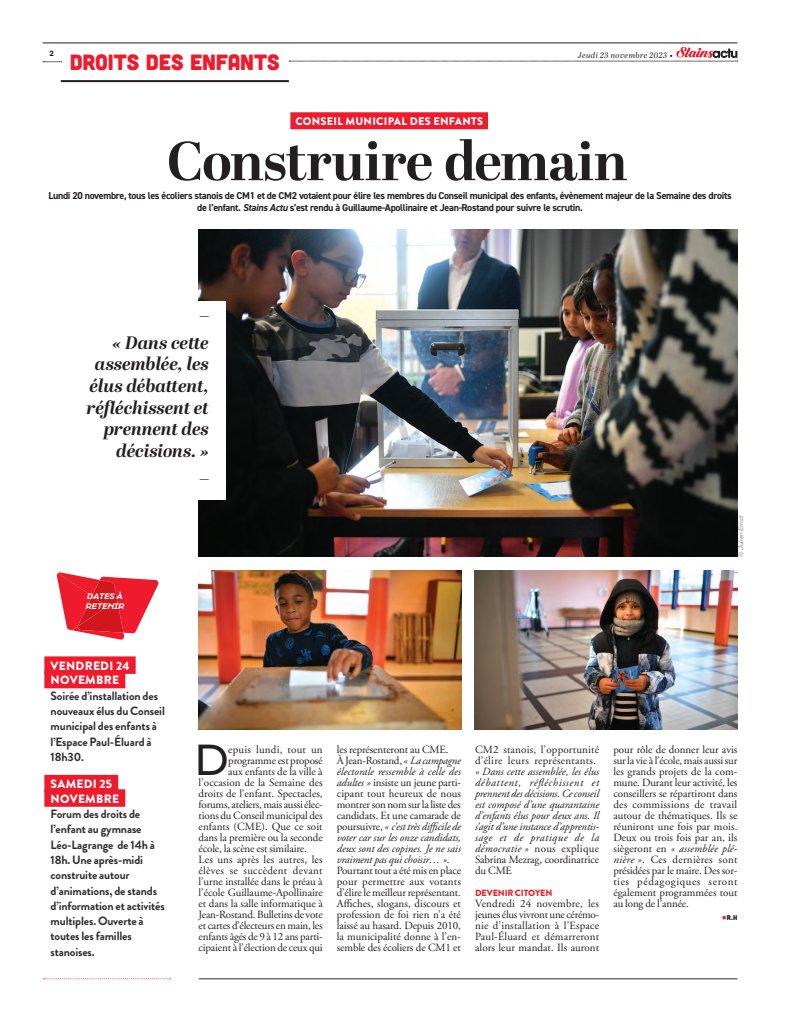
<style>
.page{position:relative;width:794px;height:1021px;background:#fff}
.page>*{position:absolute;margin:0;border:0;box-sizing:border-box;transform-origin:0 0}
.t1{font:700 54.7px "Abril Display";letter-spacing:-.01em;color:#231f20}
.texte{font:500 39.9px "Galano Classic Alt";color:#231f20}
.titre_article_OK{font:22px "Cubano";letter-spacing:-.01em;color:#ee1b2d}
.t2{font:italic 700 18px/21.6px "Abril Display";letter-spacing:-.005em;color:#231f20;text-align:right}
.t3{font:700 18px "Abril Display";color:#231f20}
.t4{font:700 12px/15.3px "Brandon Grotesque";letter-spacing:-.01em;color:#312d2e}
.Surtitre_rouge{font:900 12px "Brandon Grotesque";letter-spacing:.02em;color:#fff}
.texte-2{font:11px/11px "Adobe Garamond Pro";letter-spacing:-.01em;color:#231f20;text-align:justify}
.texte-3{font:italic 11px/11px "Adobe Garamond Pro";letter-spacing:-.005em;color:#231f20;text-align:justify}
.Style_de_paragraphe_1{font:900 11px "Brandon Grotesque";letter-spacing:.02em;color:#fff}
.texte-4{font:11px "Adobe Garamond Pro";letter-spacing:.01em;color:#231f20}
.texte-5{font:11px "Adobe Garamond Pro";letter-spacing:.02em;color:#231f20}
.t5{font:700 10px/12px "DIN2014";letter-spacing:-.03em;color:#231f20;text-align:center}
.texte-6{font:900 9px "Brandon Grotesque";letter-spacing:-.01em;color:#ee1d23}
.texte-7{font:italic 8px "Abril Display";letter-spacing:.05em;color:#231f20}
.texte_FORME_LOGO_ROUGE_OK{font:italic 700 7.4px/9.5px "Galano Classic Alt";letter-spacing:.025em;color:#fff}
.texte-8{font:7px "Cubano";color:#231f20}
.texte-9{font:700 7px "Galano Classic Alt";color:#231f20}
.copyright_photos_OK{font:italic 6px "Galano Classic Alt";letter-spacing:-.015em;color:#76787b}
.s1{font-weight:900;font-style:normal}
.s2{font-style:italic}
.s3{font-style:normal}
.s4{font-family:"Adobe Garamond Pro";font-size:13px;color:#ee1b2d}
</style>
<div class="page">
<div style="left:44px;top:656px;width:92px;height:18px;background:#ee1b2d"></div>
<div style="left:44px;top:671px;width:81px;height:17px;background:#ee1b2d"></div>
<div style="left:44px;top:774px;width:74px;height:18px;background:#ee1b2d"></div>
<div style="left:44px;top:789px;width:81px;height:17px;background:#ee1b2d"></div>
<svg style="left:44px;top:978px;width:126px;height:1px"></svg>
<svg style="left:43px;top:62px;width:19px;height:1px"></svg>
<hr style="left:43px;top:43px;width:694px;height:1px;background:#231f20">
<div style="left:290px;top:112px;width:198px;height:17px;background:#ee1b2d"></div>
<hr style="left:199px;top:978px;width:538px;height:1px;background:#312d2e">
<img style="left:199px;top:229px;width:538px;height:327px">
<div style="left:48px;top:302px;width:178px;height:198px;background:#fff"></div>
<svg style="left:57px;top:572px;width:102px;height:68px"></svg>
<img style="left:199px;top:570px;width:262px;height:159px">
<img style="left:474px;top:570px;width:263px;height:159px">
<hr style="left:61px;top:80px;width:228px;height:2px;background:#231f20">
<svg style="left:289px;top:47px;width:449px;height:15px"></svg>
<p class="texte-9" style="left:50px;top:49px;width:6px">2</p>
<p class="titre_article_OK" style="left:70px;top:48px;width:211px">DROITS DES ENFANTS</p>
<p class="texte-7" style="left:577px;top:49px;width:97px">Jeudi 23 novembre 2023 <span class="s1">•</span></p>
<p class="Style_de_paragraphe_1" style="left:295px;top:113px;width:189px">CONSEIL MUNICIPAL DES ENFANTS</p>
<p class="t1" style="left:167px;top:123px;width:462px">Construire demain</p>
<p class="t5" style="left:48px;top:190px;width:685px">Lundi 20 novembre, tous les écoliers stanois de CM1 et de CM2 votaient pour élire les membres du Conseil municipal des enfants, évènement majeur de la Semaine des droits de l’enfant. <span class="s2">Stains Actu</span> s’est rendu à Guillaume-Apollinaire et Jean-Rostand pour suivre le scrutin.</p>
<p class="t3" style="left:200px;top:296px;width:10px">_</p>
<p class="t2" style="left:87px;top:332px;width:124px">« Dans cette assemblée, les élus débattent, réfléchissent et prennent des décisions. »</p>
<p class="t3" style="left:200px;top:459px;width:10px">_</p>
<p class="texte_FORME_LOGO_ROUGE_OK" style="left:86px;top:591px;width:40px">DATES À<br>RETENIR</p>
<p class="copyright_photos_OK" style="left:737px;top:556px;width:43px;rotate:-90deg">© Julien Ernst</p>
<p class="Surtitre_rouge" style="left:51px;top:657px;width:80px">VENDREDI 24</p>
<p class="Surtitre_rouge" style="left:51px;top:671px;width:70px">NOVEMBRE</p>
<p class="t4" style="left:51px;top:688px;width:116px">Soirée d’installation des nouveaux élus du Conseil municipal des enfants à l’Espace Paul-Éluard à<br>18h30.</p>
<p class="Surtitre_rouge" style="left:51px;top:775px;width:63px">SAMEDI 25</p>
<p class="Surtitre_rouge" style="left:51px;top:790px;width:70px">NOVEMBRE</p>
<p class="t4" style="left:51px;top:806px;width:116px">Forum des droits de l’enfant au gymnase<br>Léo-Lagrange de 14h à<br>18h. Une après-midi construite autour d’animations, de stands d’information et activités multiples. Ouverte à toutes les familles stanoises.</p>
<p class="texte" style="left:195px;top:734px;width:35px">D</p>
<p class="texte-5" style="left:228px;top:743px;width:96px">epuis lundi, tout un</p>
<p class="texte-2" style="left:228px;top:755px;width:96px">programme est proposé</p>
<p class="texte-2" style="left:228px;top:766px;width:96px">aux enfants de la ville à</p>
<p class="texte-2" style="left:199px;top:777px;width:126px">l’occasion de la Semaine des</p>
<p class="texte-2" style="left:199px;top:788px;width:126px">droits de l’enfant. Spectacles,</p>
<p class="texte-2" style="left:199px;top:799px;width:126px">forums, ateliers, mais aussi élec-</p>
<p class="texte-2" style="left:199px;top:810px;width:125px">tions du Conseil municipal des</p>
<p class="texte-4" style="left:199px;top:820px;width:125px">enfants (CME). Que ce soit</p>
<p class="texte-2" style="left:199px;top:832px;width:126px">dans la première ou la seconde</p>
<p class="texte-2" style="left:199px;top:843px;width:110px">école, la scène est similaire.</p>
<p class="texte-2" style="left:199px;top:854px;width:126px">Les uns après les autres, les élèves se succèdent devant l’urne installée dans le préau à l’école Guillaume-Apollinaire et dans la salle informatique à Jean-Rostand. Bulletins de vote et cartes d’électeurs en main, les enfants âgés de 9 à 12 ans parti&shy;cipaient à l’élection de ceux qui</p>
<p class="texte-2" style="left:337px;top:744px;width:113px">les représenteront au CME.</p>
<p class="texte-3" style="left:337px;top:755px;width:126px"><span class="s3">À Jean-Rostand,</span> « La campagne électorale ressemble à celle des adultes » <span class="s3">insiste un jeune parti&shy;cipant tout heureux de nous montrer son nom sur la liste des candidats. Et une camarade de poursuivre,</span> « c’est très difficile de voter car sur les onze candidats, deux sont des copines. Je ne sais vraiment pas qui choisir… »<span class="s3">.</span></p>
<p class="texte-2" style="left:337px;top:865px;width:126px">Pourtant tout a été mis en place pour permettre aux votants d’élire le meilleur représentant.<br>Affiches, slogans, discours et profession de foi rien n’a été laissé au hasard. Depuis 2010, la municipalité donne à l’en&shy;semble des écoliers de CM1 et</p>
<p class="texte-3" style="left:475px;top:744px;width:126px;text-align:left"><span class="s3">CM2 stanois, l’opportunité d’élire leurs représentants. </span>« Dans cette assemblée, les élus débattent, réfléchissent et prennent des décisions. Ce conseil est composé d’une quarantaine d’enfants élus pour deux ans. Il s’agit d’une instance d’apprentis&shy;sage et de pratique de la démocratie » <span class="s3">nous explique<br>Sabrina Mezrag, coordinatrice du CME</span></p>
<p class="texte-6" style="left:475px;top:886px;width:79px">DEVENIR CITOYEN</p>
<p class="texte-2" style="left:475px;top:898px;width:126px">Vendredi 24 novembre, les jeunes élus vivront une cérémo&shy;nie d’installation à l’Espace Paul-Éluard et démarreront alors leur mandat. Ils auront</p>
<p class="texte-2" style="left:613px;top:744px;width:126px">pour rôle de donner leur avis sur la vie à l’école, mais aussi sur les grands projets de la com&shy;mune. Durant leur activité, les conseillers se répartiront dans des commissions de travail autour de thématiques. Ils se réuniront une fois par mois.<br>Deux ou trois fois par an, ils siègeront en <span class="s2">« assemblée plé&shy;nière »</span>. Ces dernières sont présidées par le maire. Des sor&shy;ties pédagogiques seront également programmées tout au long de l’année.</p>
<p class="texte-8" style="left:722px;top:913px;width:17px"><span class="s4">•</span>R.H</p>
</div>
